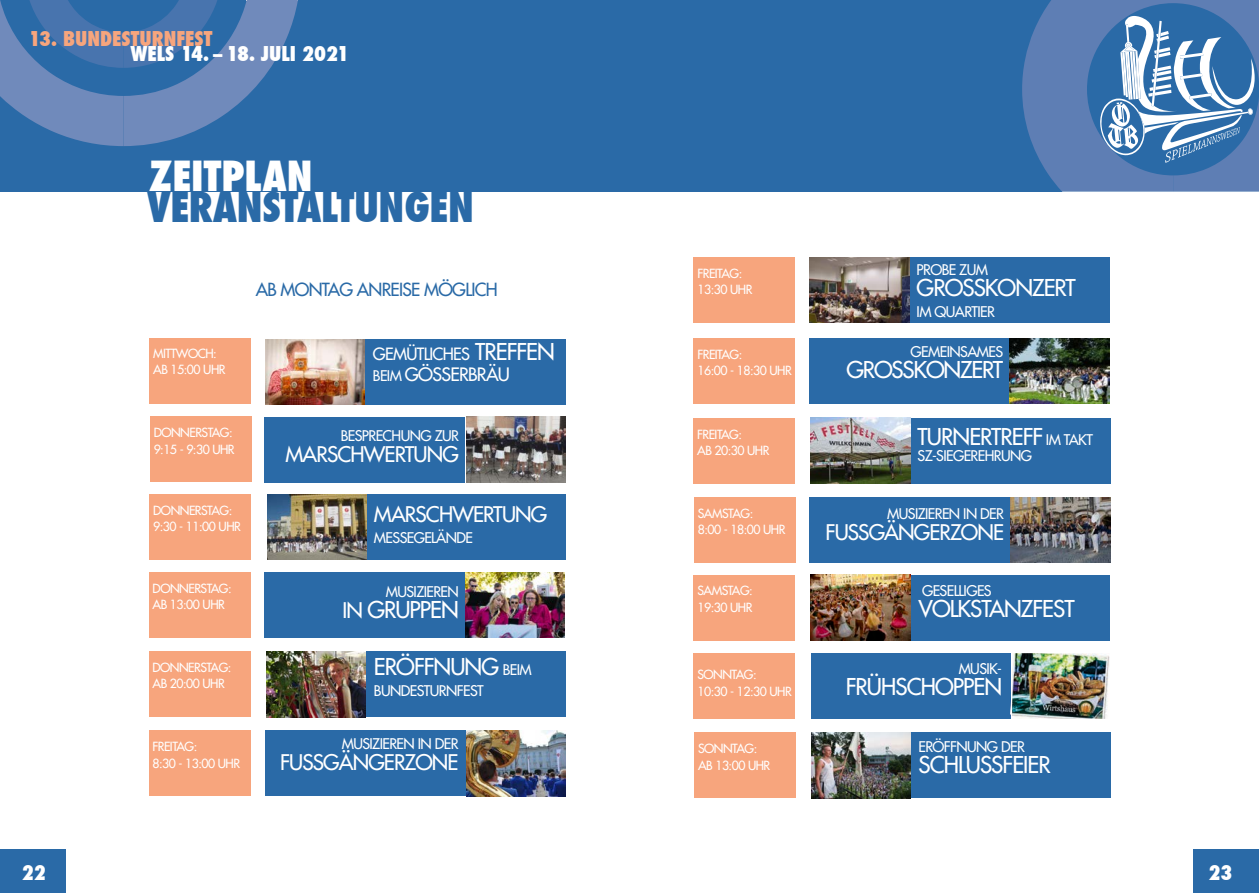
<style>
.page{position:relative;width:1259px;height:893px;background:#fff}
.page>*{position:absolute;margin:0;border:0;box-sizing:border-box;transform-origin:0 0}
.t1{font:800 condensed 40.5px "Futura";letter-spacing:-.01em;color:#2a6aa7}
.t2{font:800 condensed 40.5px "Futura";color:#fff}
.t3{font:22.65px "Futura";letter-spacing:-.04em;color:#fff}
.t4{font:21px "Futura";letter-spacing:-.04em;color:#fff}
.t5{font:800 condensed 19.95px "Futura";color:#fff}
.t6{font:800 condensed 19.95px "Futura";color:#f7a57d}
.t7{font:18px "Futura";letter-spacing:-.04em;color:#fff}
.t8{font:17.7px "Futura";letter-spacing:-.04em;color:#2a6aa7}
.t9{font:16.5px "Futura";letter-spacing:-.04em;color:#fff}
.t10{font:14.4px "Futura";letter-spacing:-.04em;color:#fff}
.t11{font:12.3px/16.4px "Futura";letter-spacing:-.04em;color:#fff}
.s1{font-size:22.65px}
.s2{font-size:14.4px}
.s3{font-size:21px}
</style>
<div class="page">
<div style="left:0;top:0;width:1259px;height:191px;background:#2a6aa7"></div>
<svg style="left:0;top:0;width:298px;height:146px"></svg>
<div style="left:1193px;top:850px;width:66px;height:43px;background:#2a6aa7"></div>
<div style="left:0;top:850px;width:66px;height:43px;background:#2a6aa7"></div>
<div style="left:149px;top:651px;width:101px;height:66px;background:#f7a57d"></div>
<div style="left:149px;top:731px;width:101px;height:65px;background:#f7a57d"></div>
<div style="left:149px;top:338px;width:102px;height:66px;background:#f7a57d"></div>
<div style="left:693px;top:338px;width:102px;height:66px;background:#f7a57d"></div>
<div style="left:693px;top:575px;width:102px;height:65px;background:#f7a57d"></div>
<div style="left:693px;top:653px;width:101px;height:66px;background:#f7a57d"></div>
<div style="left:694px;top:732px;width:102px;height:66px;background:#f7a57d"></div>
<div style="left:693px;top:418px;width:102px;height:66px;background:#f7a57d"></div>
<div style="left:365px;top:651px;width:200px;height:66px;background:#2a6aa7"></div>
<div style="left:265px;top:731px;width:201px;height:65px;background:#2a6aa7"></div>
<div style="left:365px;top:339px;width:200px;height:66px;background:#2a6aa7"></div>
<div style="left:808px;top:338px;width:201px;height:66px;background:#2a6aa7"></div>
<div style="left:909px;top:575px;width:201px;height:65px;background:#2a6aa7"></div>
<div style="left:811px;top:653px;width:200px;height:66px;background:#2a6aa7"></div>
<div style="left:909px;top:732px;width:201px;height:66px;background:#2a6aa7"></div>
<div style="left:910px;top:418px;width:201px;height:65px;background:#2a6aa7"></div>
<img style="left:265px;top:339px;width:100px;height:66px">
<img style="left:1009px;top:338px;width:100px;height:66px">
<img style="left:466px;top:731px;width:100px;height:65px">
<img style="left:811px;top:418px;width:99px;height:65px">
<img style="left:1010px;top:653px;width:99px;height:66px">
<img style="left:266px;top:651px;width:100px;height:66px">
<img style="left:810px;top:575px;width:100px;height:65px">
<img style="left:811px;top:732px;width:99px;height:66px">
<div style="left:149px;top:494px;width:102px;height:66px;background:#f7a57d"></div>
<div style="left:365px;top:495px;width:200px;height:65px;background:#2a6aa7"></div>
<img style="left:267px;top:495px;width:100px;height:65px">
<div style="left:150px;top:416px;width:101px;height:66px;background:#f7a57d"></div>
<div style="left:264px;top:417px;width:201px;height:65px;background:#2a6aa7"></div>
<img style="left:466px;top:417px;width:100px;height:65px">
<div style="left:149px;top:572px;width:101px;height:66px;background:#f7a57d"></div>
<div style="left:264px;top:572px;width:201px;height:66px;background:#2a6aa7"></div>
<img style="left:465px;top:573px;width:100px;height:65px">
<div style="left:694px;top:497px;width:101px;height:66px;background:#f7a57d"></div>
<div style="left:809px;top:497px;width:201px;height:66px;background:#2a6aa7"></div>
<img style="left:1010px;top:497px;width:100px;height:66px">
<div style="left:693px;top:257px;width:102px;height:66px;background:#f7a57d"></div>
<div style="left:909px;top:257px;width:201px;height:66px;background:#2a6aa7"></div>
<img style="left:809px;top:257px;width:100px;height:65px">
<svg style="left:1022px;top:0;width:237px;height:191px;fill:#5e7eb4"></svg>
<svg style="left:1100px;top:16px;width:159px;height:176px"></svg>
<h3 class="t6" style="left:28px;top:25px;width:186px">13. BUNDESTURNFEST</h3>
<h3 class="t5" style="left:130px;top:40px;width:220px">WELS 14. – 18. JULI 2021</h3>
<h1 class="t2" style="left:149px;top:149px;width:165px">ZEITPLAN</h1>
<h1 class="t1" style="left:147px;top:179px;width:328px">VERANSTALTUNGEN</h1>
<h3 class="t8" style="left:256px;top:278px;width:243px">AB MONTAG ANREISE MÖGLICH</h3>
<p class="t11" style="left:697px;top:265px;width:56px">FREITAG:<br>13:30 UHR</p>
<p class="t10" style="left:916px;top:260px;width:73px">PROBE ZUM</p>
<h2 class="t3" style="left:916px;top:273px;width:161px">GROSSKONZERT</h2>
<p class="t10" style="left:916px;top:302px;width:80px">IM QUARTIER</p>
<h3 class="t9" style="left:373px;top:344px;width:183px">GEMÜTLICHES <span class="s1">TREFFEN</span></h3>
<h3 class="t7" style="left:373px;top:364px;width:139px"><span class="s2">BEIM</span> GÖSSERBRÄU</h3>
<p class="t11" style="left:153px;top:345px;width:74px">MITTWOCH:<br>AB 15:00 UHR</p>
<p class="t11" style="left:697px;top:346px;width:96px">FREITAG:<br>16:00 - 18:30 UHR</p>
<p class="t10" style="left:910px;top:343px;width:94px">GEMEINSAMES</p>
<h2 class="t3" style="left:846px;top:356px;width:158px">GROSSKONZERT</h2>
<p class="t11" style="left:154px;top:424px;width:82px">DONNERSTAG:<br>9:15 - 9:30 UHR</p>
<p class="t10" style="left:341px;top:427px;width:120px">BESPRECHUNG ZUR</p>
<h3 class="t4" style="left:285px;top:441px;width:175px">MARSCHWERTUNG</h3>
<p class="t11" style="left:697px;top:426px;width:74px">FREITAG:<br>AB 20:30 UHR</p>
<h2 class="t3" style="left:917px;top:422px;width:177px">TURNERTREFF <span class="s2">IM TAKT</span></h2>
<p class="t10" style="left:917px;top:447px;width:116px">SZ-SIEGEREHRUNG</p>
<p class="t11" style="left:153px;top:502px;width:89px">DONNERSTAG:<br>9:30 - 11:00 UHR</p>
<h3 class="t4" style="left:374px;top:501px;width:175px">MARSCHWERTUNG</h3>
<p class="t10" style="left:374px;top:529px;width:100px">MESSEGELÄNDE</p>
<p class="t11" style="left:698px;top:505px;width:89px">SAMSTAG:<br>8:00 - 18:00 UHR</p>
<p class="t10" style="left:887px;top:504px;width:118px">MUSIZIEREN IN DER</p>
<h3 class="t4" style="left:825px;top:519px;width:180px">FUSSGÄNGERZONE</h3>
<p class="t11" style="left:153px;top:580px;width:80px">DONNERSTAG:<br>AB 13:00 UHR</p>
<p class="t10" style="left:386px;top:583px;width:75px">MUSIZIEREN</p>
<h2 class="t3" style="left:342px;top:595px;width:118px"><span class="s3">IN</span> GRUPPEN</h2>
<p class="t11" style="left:697px;top:583px;width:57px">SAMSTAG:<br>19:30 UHR</p>
<p class="t10" style="left:922px;top:581px;width:71px">GESELLIGES</p>
<h2 class="t3" style="left:918px;top:594px;width:158px">VOLKSTANZFEST</h2>
<p class="t11" style="left:152px;top:659px;width:80px">DONNERSTAG:<br>AB 20:00 UHR</p>
<h2 class="t3" style="left:374px;top:653px;width:159px">ERÖFFNUNG <span class="s2">BEIM</span></h2>
<p class="t10" style="left:374px;top:682px;width:111px">BUNDESTURNFEST</p>
<p class="t11" style="left:697px;top:666px;width:96px">SONNTAG:<br>10:30 - 12:30 UHR</p>
<p class="t10" style="left:958px;top:659px;width:45px">MUSIK-</p>
<h2 class="t3" style="left:846px;top:672px;width:158px">FRÜHSCHOPPEN</h2>
<p class="t11" style="left:152px;top:739px;width:89px">FREITAG:<br>8:30 - 13:00 UHR</p>
<p class="t10" style="left:342px;top:734px;width:118px">MUSIZIEREN IN DER</p>
<h3 class="t4" style="left:280px;top:749px;width:180px">FUSSGÄNGERZONE</h3>
<p class="t11" style="left:698px;top:740px;width:74px">SONNTAG:<br>AB 13:00 UHR</p>
<p class="t10" style="left:918px;top:737px;width:108px">ERÖFFNUNG DER</p>
<h2 class="t3" style="left:918px;top:750px;width:134px">SCHLUSSFEIER</h2>
<h3 class="t5" style="left:22px;top:858px;width:26px">22</h3>
<h3 class="t5" style="left:1208px;top:858px;width:26px">23</h3>
</div>
